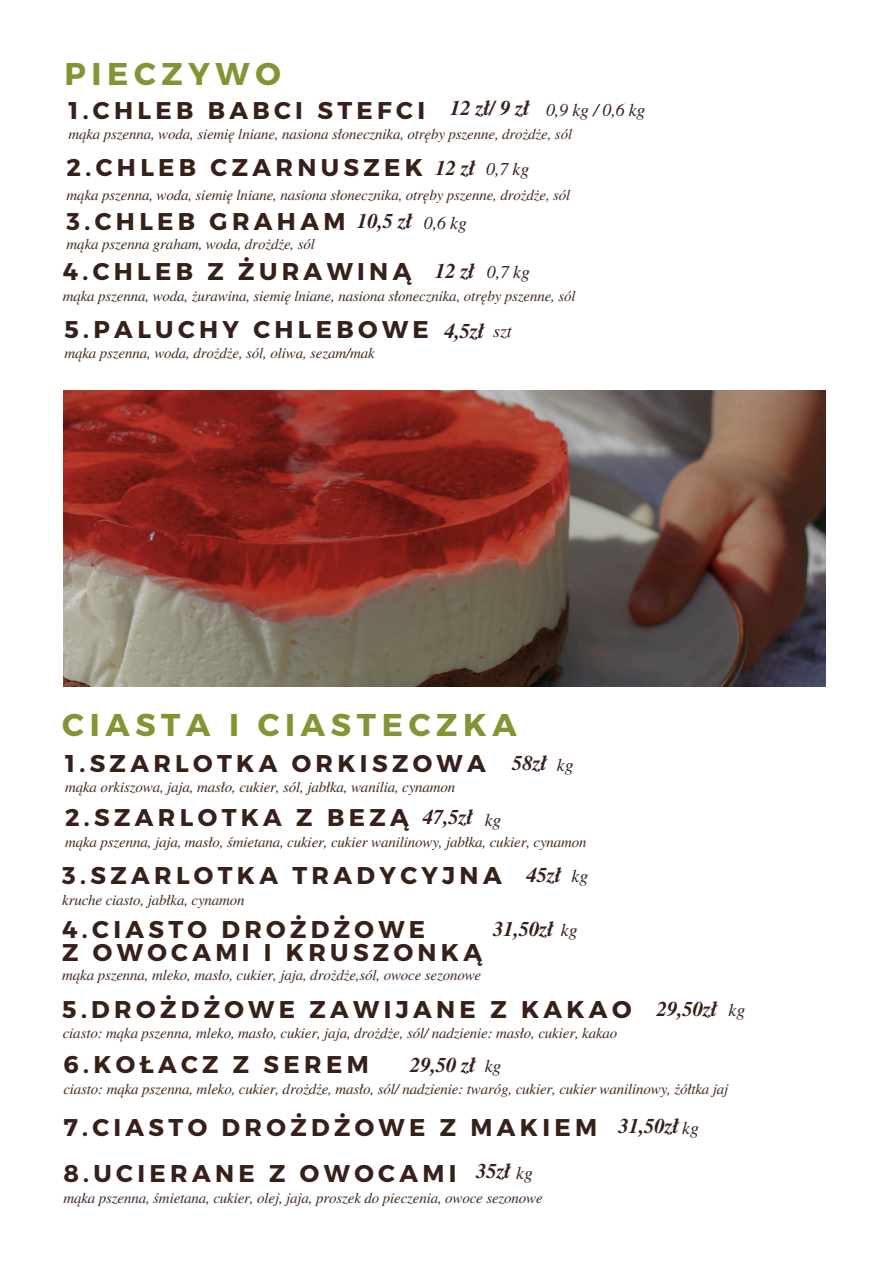
<style>
.page{position:relative;width:894px;height:1264px;background:#fff}
.page>*{position:absolute;margin:0;border:0;box-sizing:border-box;transform-origin:0 0}
.t1{font:700 31.5px "Montserrat";letter-spacing:.18em;color:#849434}
.t2{font:700 24.15px "Montserrat";letter-spacing:.18em;color:#372019}
.t3{font:italic 700 21px "Te X Gyre Termes";letter-spacing:-.01em;color:#372019}
.t4{font:italic 18px "Te X Gyre Termes";letter-spacing:-.01em;color:#372019}
.t5{font:italic 15px "Te X Gyre Termes";letter-spacing:-.01em;color:#432b1f}
</style>
<div class="page">
<img style="left:63px;top:390px;width:762px;height:296px">
<h3 class="t1" style="left:64px;top:53px;width:218px">PIECZYWO</h3>
<h4 class="t2" style="left:68px;top:94px;width:358px">1.CHLEB BABCI STEFCI</h4>
<h2 class="t3" style="left:450px;top:93px;width:80px">12 zł/ 9 zł</h2>
<p class="t4" style="left:546px;top:96px;width:101px">0,9 kg / 0,6 kg</p>
<h3 class="t5" style="left:68px;top:123px;width:505px">mąka pszenna, woda, siemię lniane, nasiona słonecznika, otręby pszenne, drożdże, sól</h3>
<h3 class="t2" style="left:67px;top:152px;width:358px">2.CHLEB CZARNUSZEK</h3>
<p class="t3" style="left:435px;top:152px;width:41px">12 zł</p>
<h4 class="t4" style="left:486px;top:155px;width:45px">0,7 kg</h4>
<h2 class="t2" style="left:67px;top:205px;width:280px">3.CHLEB GRAHAM</h2>
<h4 class="t3" style="left:357px;top:206px;width:56px">10,5 zł</h4>
<h3 class="t4" style="left:424px;top:209px;width:45px">0,6 kg</h3>
<p class="t5" style="left:67px;top:233px;width:250px">mąka pszenna graham, woda, drożdże, sól</p>
<p class="t5" style="left:67px;top:184px;width:505px">mąka pszenna, woda, siemię lniane, nasiona słonecznika, otręby pszenne, drożdże, sól</p>
<h4 class="t2" style="left:63px;top:256px;width:350px">4.CHLEB Z ŻURAWINĄ</h4>
<p class="t3" style="left:435px;top:255px;width:41px">12 zł</p>
<p class="t4" style="left:487px;top:258px;width:45px">0,7 kg</p>
<h3 class="t5" style="left:63px;top:284px;width:514px">mąka pszenna, woda, żurawina, siemię lniane, nasiona słonecznika, otręby pszenne, sól</h3>
<h4 class="t2" style="left:64px;top:313px;width:366px">5.PALUCHY CHLEBOWE</h4>
<h2 class="t3" style="left:444px;top:315px;width:41px">4,5zł</h2>
<p class="t4" style="left:493px;top:318px;width:20px">szt</p>
<p class="t5" style="left:64px;top:342px;width:312px">mąka pszenna, woda, drożdże, sól, oliwa, sezam/mak</p>
<p class="t1" style="left:62px;top:704px;width:455px">CIASTA I CIASTECZKA</p>
<h4 class="t2" style="left:65px;top:747px;width:422px">1.SZARLOTKA ORKISZOWA</h4>
<h3 class="t3" style="left:512px;top:747px;width:36px">58zł</h3>
<h2 class="t4" style="left:556px;top:752px;width:18px">kg</h2>
<h4 class="t5" style="left:65px;top:776px;width:392px">mąka orkiszowa, jaja, masło, cukier, sól, jabłka, wanilia, cynamon</h4>
<h2 class="t2" style="left:65px;top:802px;width:345px">2.SZARLOTKA Z BEZĄ</h2>
<h4 class="t3" style="left:422px;top:801px;width:51px">47,5zł</h4>
<h3 class="t4" style="left:484px;top:806px;width:18px">kg</h3>
<p class="t5" style="left:65px;top:830px;width:523px">mąka pszenna, jaja, masło, śmietana, cukier, cukier wanilinowy, jabłka, cukier, cynamon</p>
<h4 class="t2" style="left:62px;top:859px;width:441px">3.SZARLOTKA TRADYCYJNA</h4>
<h2 class="t3" style="left:526px;top:859px;width:36px">45zł</h2>
<p class="t4" style="left:571px;top:863px;width:18px">kg</p>
<h3 class="t5" style="left:62px;top:888px;width:184px">kruche ciasto, jabłka, cynamon</h3>
<h2 class="t2" style="left:62px;top:913px;width:364px">4.CIASTO DROŻDŻOWE</h2>
<h3 class="t2" style="left:62px;top:936px;width:421px">Z OWOCAMI I KRUSZONKĄ</h3>
<h2 class="t5" style="left:62px;top:963px;width:420px">mąka pszenna, mleko, masło, cukier, jaja, drożdże,sól, owoce sezonowe</h2>
<p class="t3" style="left:493px;top:913px;width:61px">31,50zł</p>
<h4 class="t4" style="left:560px;top:916px;width:18px">kg</h4>
<h1 class="t2" style="left:62px;top:993px;width:570px">5.DROŻDŻOWE ZAWIJANE Z KAKAO</h1>
<h3 class="t3" style="left:656px;top:993px;width:61px">29,50zł</h3>
<h2 class="t4" style="left:728px;top:996px;width:18px">kg</h2>
<h4 class="t5" style="left:63px;top:1021px;width:556px">ciasto: mąka pszenna, mleko, masło, cukier, jaja, drożdże, sól/ nadzienie: masło, cukier, kakao</h4>
<p class="t2" style="left:63px;top:1049px;width:307px">6.KOŁACZ Z SEREM</p>
<h3 class="t3" style="left:410px;top:1049px;width:67px">29,50 zł</h3>
<h2 class="t4" style="left:484px;top:1052px;width:18px">kg</h2>
<h4 class="t5" style="left:63px;top:1078px;width:666px">ciasto: mąka pszenna, mleko, cukier, drożdże, masło, sól/ nadzienie: twaróg, cukier, cukier wanilinowy, żółtka jaj</h4>
<h1 class="t2" style="left:63px;top:1112px;width:535px">7.CIASTO DROŻDŻOWE Z MAKIEM</h1>
<h2 class="t3" style="left:618px;top:1110px;width:61px">31,50zł</h2>
<h3 class="t4" style="left:682px;top:1114px;width:18px">kg</h3>
<h3 class="t2" style="left:63px;top:1158px;width:394px">8.UCIERANE Z OWOCAMI</h3>
<h4 class="t3" style="left:476px;top:1155px;width:36px">35zł</h4>
<p class="t5" style="left:63px;top:1186px;width:481px">mąka pszenna, śmietana, cukier, olej, jaja, proszek do pieczenia, owoce sezonowe</p>
<p class="t4" style="left:516px;top:1159px;width:18px">kg</p>
</div>
